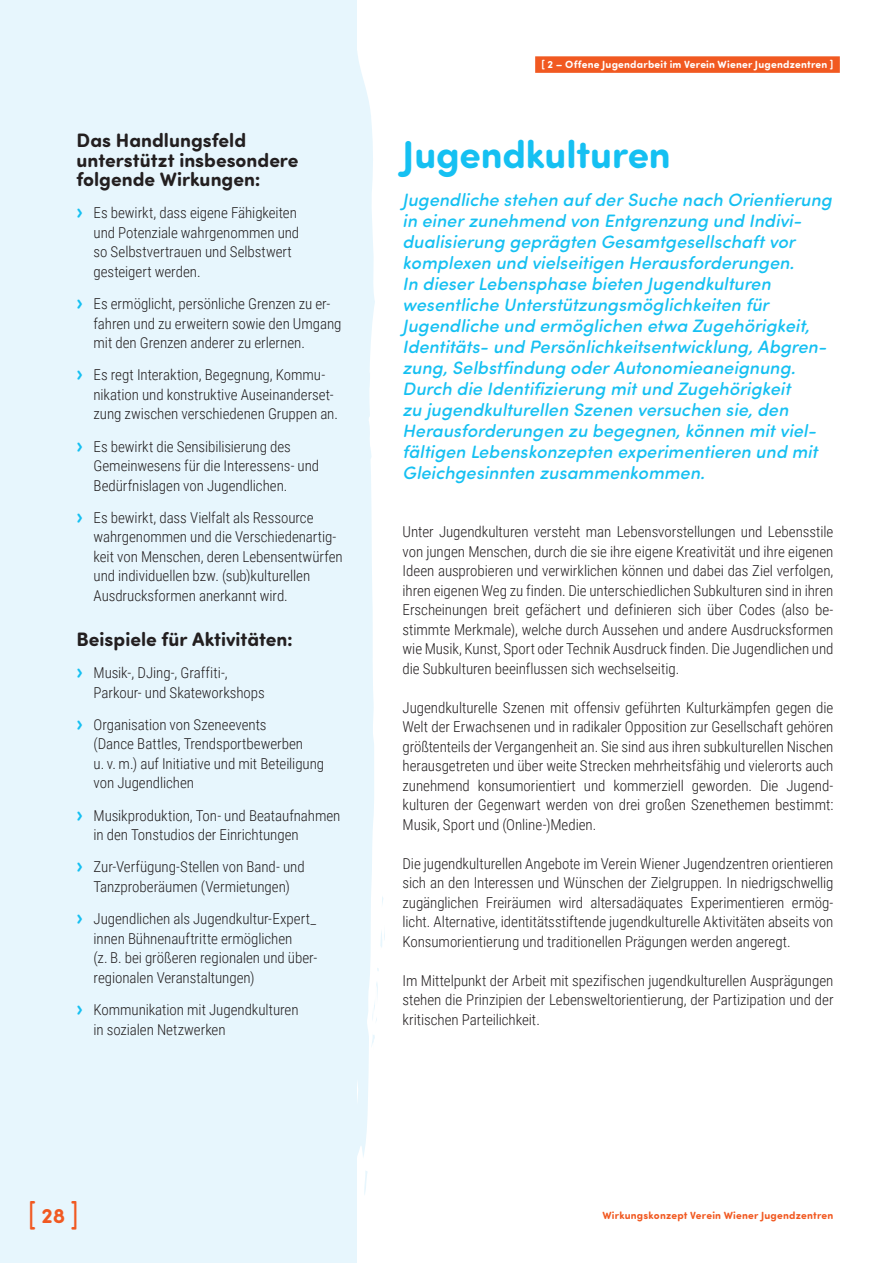
<style>
.page{position:relative;width:893px;height:1263px;background:#fff}
.page>*{position:absolute;margin:0;border:0;box-sizing:border-box;transform-origin:0 0}
.t1{font:700 39px "Sofia Pro Soft";letter-spacing:-.005em;color:#15c0f2}
.t2{font:31.2px "Sofia Pro Soft";color:#f15921;scale:.77 1}
.t3{font:700 19.5px/19.5px "Sofia Pro Soft";color:#231f20}
.t4{font:italic 500 18px/21px "Sofia Pro Soft";letter-spacing:.005em;color:#15c0f2}
.t5{font:300 15px/19.5px "Roboto Condensed";letter-spacing:-.005em;color:#231f20}
.t6{font:700 10.5px "Sofia Pro Soft";letter-spacing:.02em;color:#fff}
.t7{font:700 10.5px "Sofia Pro Soft";letter-spacing:.02em;color:#f15921}
.s1{font-family:"Sofia Pro Soft";font-weight:700;font-size:21px;color:#15c0f2}
.s2{font-weight:700;font-size:21px}
</style>
<div class="page">
<div style="left:0;top:0;width:357px;height:1263px;background:#e7f6fd"></div>
<svg style="left:357px;top:53px;width:28px;height:1142px"></svg>
<div style="left:535px;top:56px;width:305px;height:17px;background:#f15921"></div>
<h3 class="t3" style="left:77px;top:129px;width:224px">Das Handlungsfeld unterstützt insbesondere folgende Wirkungen:</h3>
<p class="t5" style="left:94px;top:203px;width:207px;text-indent:-17px"><span class="s1">›</span> Es bewirkt, dass eigene Fähigkeiten und Potenziale wahrgenommen und so Selbstvertrauen und Selbstwert gesteigert werden.</p>
<p class="t5" style="left:94px;top:293px;width:249px;text-indent:-17px"><span class="s1">›</span> Es ermöglicht, persönliche Grenzen zu er&shy;fahren und zu erweitern sowie den Umgang mit den Grenzen anderer zu erlernen.</p>
<p class="t5" style="left:94px;top:365px;width:246px;text-indent:-17px"><span class="s1">›</span> Es regt Interaktion, Begegnung, Kommu&shy;nikation und konstruktive Auseinanderset&shy;zung zwischen verschiedenen Gruppen an.</p>
<p class="t5" style="left:94px;top:436px;width:227px;text-indent:-17px"><span class="s1">›</span> Es bewirkt die Sensibilisierung des<br>Gemeinwesens für die Interessens- und<br>Bedürfnislagen von Jugendlichen.</p>
<p class="t5" style="left:94px;top:507px;width:251px;text-indent:-17px"><span class="s1">›</span> Es bewirkt, dass Vielfalt als Ressource wahrgenommen und die Verschiedenartig&shy;keit von Menschen, deren Lebensentwürfen und individuellen bzw. (sub)kulturellen Ausdrucksformen anerkannt wird.</p>
<h3 class="t3" style="left:77px;top:628px;width:218px">Beispiele für Aktivitäten:</h3>
<p class="t5" style="left:94px;top:662px;width:173px;text-indent:-17px"><span class="s1">›</span> Musik-, DJing-, Graffiti-,<br>Parkour- und Skateworkshops</p>
<p class="t5" style="left:94px;top:714px;width:232px;text-indent:-17px"><span class="s1">›</span> Organisation von Szeneevents<br>(Dance Battles, Trendsportbewerben<br>u. v. m.) auf Initiative und mit Beteiligung von Jugendlichen</p>
<p class="t5" style="left:94px;top:805px;width:248px;text-indent:-17px"><span class="s1">›</span> Musikproduktion, Ton- und Beataufnahmen in den Tonstudios der Einrichtungen</p>
<p class="t5" style="left:77px;top:857px;width:230px;text-align:center"><span class="s1">›</span> Zur-Verfügung-Stellen von Band- und<br>Tanzproberäumen (Vermietungen)</p>
<p class="t5" style="left:94px;top:908px;width:225px;text-indent:-17px"><span class="s1">›</span> Jugendlichen als Jugendkultur-Expert_ innen Bühnenauftritte ermöglichen<br>(z. B. bei größeren regionalen und über&shy;regionalen Veranstaltungen)</p>
<p class="t5" style="left:94px;top:999px;width:207px;text-indent:-17px"><span class="s1">›</span> Kommunikation mit Jugendkulturen in sozialen Netzwerken</p>
<p class="t6" style="left:542px;top:57px;width:293px">[ 2 – Offene Jugendarbeit im Verein Wiener Jugendzentren ]</p>
<h1 class="t1" style="left:403px;top:125px;width:270px">Jugendkulturen</h1>
<p class="t4" style="left:403px;top:188px;width:431px">Jugendliche stehen auf der Suche nach Orientierung in einer zunehmend von Entgrenzung und Indivi&shy;dualisierung geprägten Gesamtgesellschaft vor komplexen und vielseitigen Herausforderungen.<br>In dieser Lebensphase bieten Jugendkulturen wesentliche Unterstützungsmöglichkeiten für Jugendliche und ermöglichen etwa Zugehörigkeit, Identitäts- und Persönlichkeitsentwicklung, Abgren&shy;zung, Selbstfindung oder Autonomieaneignung.<br>Durch die Identifizierung mit und Zugehörigkeit<br>zu jugendkulturellen Szenen versuchen sie, den Herausforderungen zu begegnen, können mit viel&shy;fältigen Lebenskonzepten experimentieren und mit Gleichgesinnten zusammenkommen.</p>
<p class="t5" style="left:403px;top:521px;width:432px;text-align:justify">Unter Jugendkulturen versteht man Lebensvorstellungen und Lebensstile von jungen Menschen, durch die sie ihre eigene Kreativität und ihre eigenen Ideen ausprobieren und verwirklichen können und dabei das Ziel verfolgen, ihren eigenen Weg zu finden. Die unterschiedlichen Subkulturen sind in ihren Erscheinungen breit gefächert und definieren sich über Codes (also be&shy;stimmte Merkmale), welche durch Aussehen und andere Ausdrucksformen wie Musik, Kunst, Sport oder Technik Ausdruck finden. Die Jugendlichen und die Subkulturen beeinflussen sich wechselseitig.</p>
<p class="t5" style="left:403px;top:697px;width:432px;text-align:justify">Jugendkulturelle Szenen mit offensiv geführten Kulturkämpfen gegen die Welt der Erwachsenen und in radikaler Opposition zur Gesellschaft gehören größtenteils der Vergangenheit an. Sie sind aus ihren subkulturellen Nischen herausgetreten und über weite Strecken mehrheitsfähig und vielerorts auch zunehmend konsumorientiert und kommerziell geworden. Die Jugend&shy;kulturen der Gegenwart werden von drei großen Szenethemen bestimmt:<br>Musik, Sport und (Online-)Medien.</p>
<p class="t5" style="left:403px;top:853px;width:432px;text-align:justify">Die jugendkulturellen Angebote im Verein Wiener Jugendzentren orientieren sich an den Interessen und Wünschen der Zielgruppen. In niedrigschwellig zugänglichen Freiräumen wird altersadäquates Experimentieren ermög&shy;licht. Alternative, identitätsstiftende jugendkulturelle Aktivitäten abseits von Konsumorientierung und traditionellen Prägungen werden angeregt.</p>
<p class="t5" style="left:403px;top:970px;width:432px;text-align:justify">Im Mittelpunkt der Arbeit mit spezifischen jugendkulturellen Ausprägungen stehen die Prinzipien der Lebensweltorientierung, der Partizipation und der kritischen Parteilichkeit.</p>
<h2 class="t2" style="left:28px;top:1194px;width:67px">[<span class="s2">28</span>]</h2>
<p class="t7" style="left:602px;top:1208px;width:233px">Wirkungskonzept Verein Wiener Jugendzentren</p>
</div>
